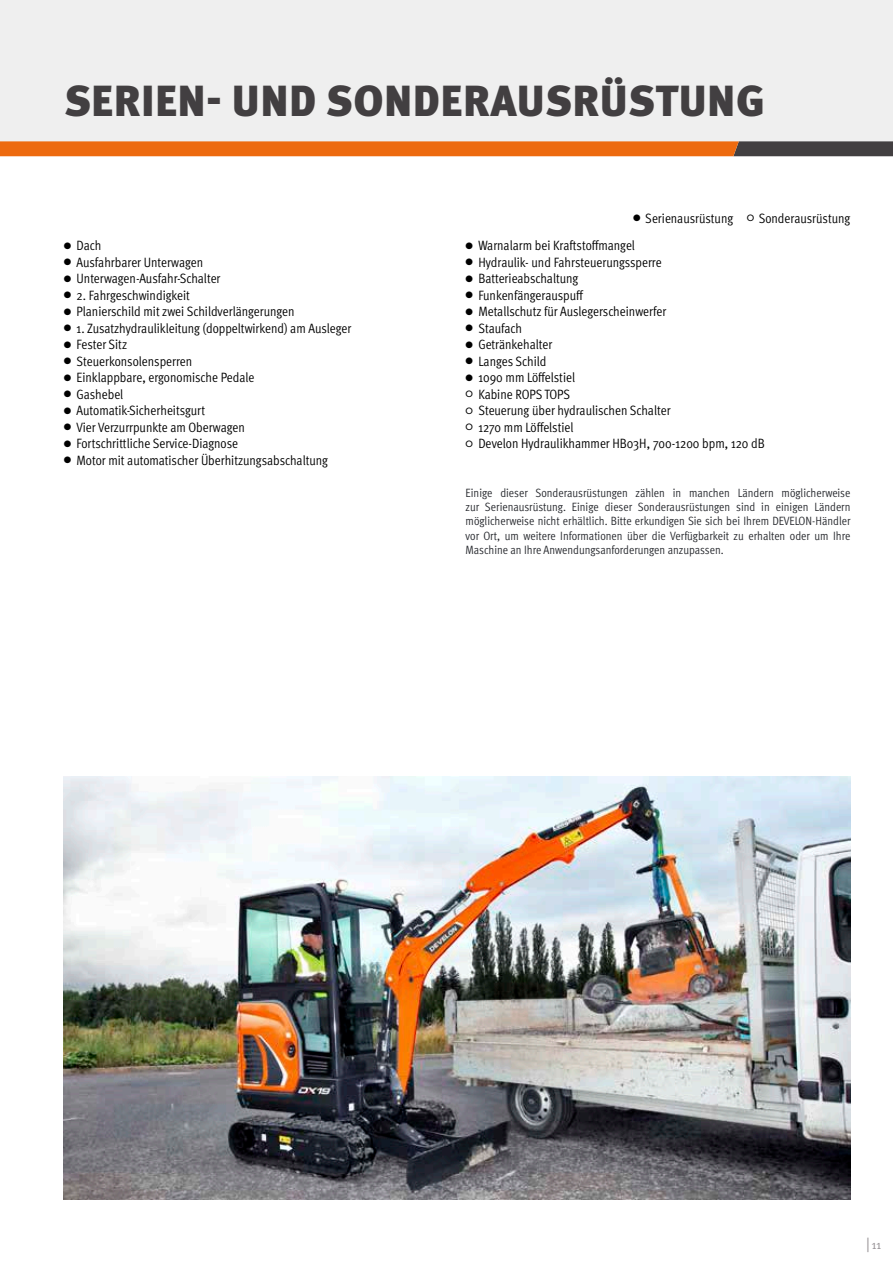
<style>
.page{position:relative;width:893px;height:1263px;background:#fff}
.page>*{position:absolute;margin:0;border:0;box-sizing:border-box;transform-origin:0 0}
.t1{font:900 43.5px "Meta Pro";letter-spacing:.01em;color:#423f41}
.t2{font:13.5px "Meta Pro Cond Norm";letter-spacing:-.005em;color:#000}
.t3{font:12px/14.4px "Meta Pro Cond Norm";color:#27292e;text-align:justify}
.t4{font:12px "Meta Pro Norm";color:#979296}
.s1{font-family:"Meta Pro Norm";font-size:9px}
.s2{font-size:15px}
</style>
<div class="page">
<div style="left:0;top:0;width:893px;height:141px;background:#efefef"></div>
<svg style="left:0;top:141px;width:893px;height:15px;background:#cf661d"></svg>
<img style="left:64px;top:777px;width:786px;height:422px">
<h1 class="t1" style="left:64px;top:67px;width:702px">SERIEN- UND SONDERAUSRÜSTUNG</h1>
<p class="t2" style="left:64px;top:236px;width:39px"><span class="s1">●</span> Dach</p>
<p class="t2" style="left:64px;top:252px;width:141px"><span class="s1">●</span> Ausfahrbarer Unterwagen</p>
<p class="t2" style="left:64px;top:269px;width:158px"><span class="s1">●</span> Unterwagen-Ausfahr-Schalter</p>
<p class="t2" style="left:64px;top:285px;width:128px"><span class="s1">●</span> 2. Fahrgeschwindigkeit</p>
<p class="t2" style="left:64px;top:302px;width:232px"><span class="s1">●</span> Planierschild mit zwei Schildverlängerungen</p>
<p class="t2" style="left:64px;top:318px;width:289px"><span class="s1">●</span> 1. Zusatzhydraulikleitung (doppeltwirkend) am Ausleger</p>
<p class="t2" style="left:64px;top:335px;width:65px"><span class="s1">●</span> Fester Sitz</p>
<p class="t2" style="left:64px;top:351px;width:130px"><span class="s1">●</span> Steuerkonsolensperren</p>
<p class="t2" style="left:64px;top:368px;width:192px"><span class="s1">●</span> Einklappbare, ergonomische Pedale</p>
<p class="t2" style="left:64px;top:384px;width:61px"><span class="s1">●</span> Gashebel</p>
<p class="t2" style="left:64px;top:401px;width:143px"><span class="s1">●</span> Automatik-Sicherheitsgurt</p>
<p class="t2" style="left:64px;top:417px;width:183px"><span class="s1">●</span> Vier Verzurrpunkte am Oberwagen</p>
<p class="t2" style="left:64px;top:434px;width:176px"><span class="s1">●</span> Fortschrittliche Service-Diagnose</p>
<p class="t2" style="left:64px;top:450px;width:266px"><span class="s1">●</span> Motor mit automatischer Überhitzungsabschaltung</p>
<p class="t2" style="left:633px;top:208px;width:219px"><span class="s1">●</span> Serienausrüstung <span class="s1">○</span> Sonderausrüstung</p>
<p class="t2" style="left:466px;top:236px;width:171px"><span class="s1">●</span> Warnalarm bei Kraftstoffmangel</p>
<p class="t2" style="left:466px;top:252px;width:198px"><span class="s1">●</span> Hydraulik- und Fahrsteuerungssperre</p>
<p class="t2" style="left:466px;top:269px;width:114px"><span class="s1">●</span> Batterieabschaltung</p>
<p class="t2" style="left:466px;top:285px;width:120px"><span class="s1">●</span> Funkenfängerauspuff</p>
<p class="t2" style="left:466px;top:302px;width:202px"><span class="s1">●</span> Metallschutz für Auslegerscheinwerfer</p>
<p class="t2" style="left:466px;top:318px;width:58px"><span class="s1">●</span> Staufach</p>
<p class="t2" style="left:466px;top:335px;width:88px"><span class="s1">●</span> Getränkehalter</p>
<p class="t2" style="left:466px;top:351px;width:82px"><span class="s1">●</span> Langes Schild</p>
<p class="t2" style="left:466px;top:368px;width:111px"><span class="s1">●</span> 1090 mm Löffelstiel</p>
<p class="t2" style="left:466px;top:384px;width:106px"><span class="s1">○</span> Kabine ROPS TOPS</p>
<p class="t2" style="left:466px;top:401px;width:207px"><span class="s1">○</span> Steuerung über hydraulischen Schalter</p>
<p class="t2" style="left:466px;top:417px;width:109px"><span class="s1">○</span> 1270 mm Löffelstiel</p>
<p class="t2" style="left:466px;top:434px;width:301px"><span class="s1">○</span> Develon Hydraulikhammer HB03H, 700-1200 bpm, 120 dB</p>
<p class="t3" style="left:466px;top:484px;width:386px">Einige dieser Sonderausrüstungen zählen in manchen Ländern möglicherweise zur Serienausrüstung. Einige dieser Sonderausrüstungen sind in einigen Ländern möglicherweise nicht erhältlich. Bitte erkundigen Sie sich bei Ihrem DEVELON-Händler vor Ort, um weitere Informationen über die Verfügbarkeit zu erhalten oder um Ihre Maschine an Ihre Anwendungsanforderungen anzupassen.</p>
<p class="t4" style="left:866px;top:1235px;width:17px"><span class="s2">|</span> 11</p>
</div>
